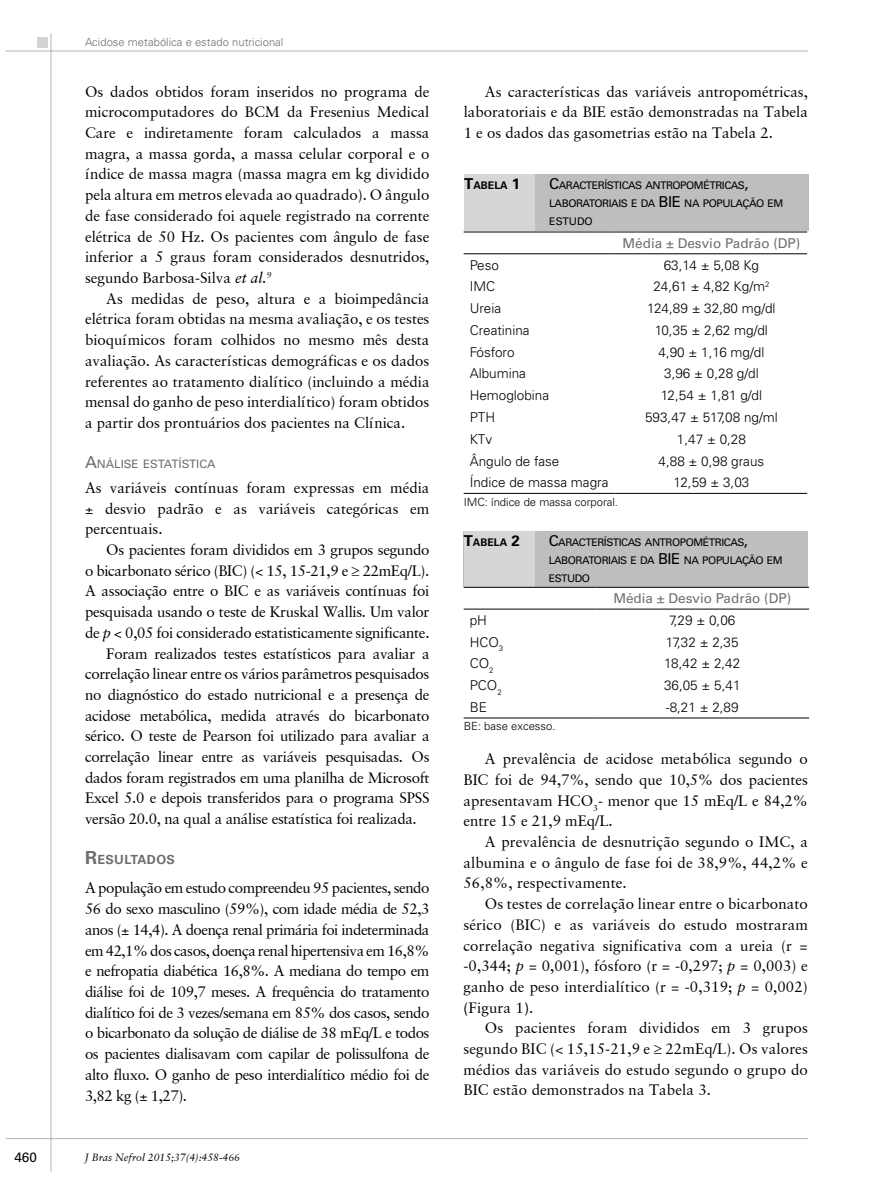
<style>
.page{position:relative;width:893px;height:1191px;background:#fff}
.page>*{position:absolute;margin:0;border:0;box-sizing:border-box;transform-origin:0 0}
.t1{font:15px/20.7px "Garamond Retrospective S Si";letter-spacing:-.02em;color:#000;text-align:justify}
.t2{font:300 13.5px "Univers LT Std";color:#000}
.t3{font:13.5px "Univers LT Std";color:#6d6e71}
.t4{font:13.5px "Univers LT Std";color:#000}
.t5{font:700 12.6px "Univers LT Std";letter-spacing:.03em;color:#6d6e71}
.t6{font:11.55px "Univers LT Std";color:#6d6e71}
.t7{font:300 11.25px "Univers LT Std";color:#000}
.t8{font:300 11.25px "Univers LT Std";color:#6d6e71}
.t9{font:10.5px/18px "Univers LT Std";letter-spacing:-.045em;color:#000}
.t10{font:italic 10.5px "Garamond Retrospective S Si";color:#000}
.t11{font:700 10.5px "Univers LT Std";color:#000}
.s1{font-style:italic}
.s2{font-size:16.5px}
.s3{font-size:18px}
.s4{font-size:15px}
.s5{font-weight:400;font-size:15px}
.s6{font-weight:700}
</style>
<div class="page">
<div style="left:37px;top:37px;width:11px;height:11px;background:#d1d3d4"></div>
<hr style="left:6px;top:51px;width:802px;height:1px;background:#b1b4b6">
<hr style="left:51px;top:33px;width:1px;height:1138px;background:#b1b4b6">
<hr style="left:6px;top:1138px;width:802px;height:1px;background:#b1b4b6">
<div style="left:464px;top:175px;width:345px;height:56px;background:#bcbec0"></div>
<div style="left:464px;top:174px;width:71px;height:57px;background:#d4d6d7"></div>
<hr style="left:464px;top:232px;width:152px;height:1px;background:#000">
<hr style="left:616px;top:232px;width:191px;height:1px;background:#000">
<hr style="left:464px;top:253px;width:152px;height:1px;background:#000">
<hr style="left:616px;top:253px;width:191px;height:1px;background:#000">
<hr style="left:464px;top:493px;width:152px;height:1px;background:#000">
<hr style="left:616px;top:493px;width:191px;height:1px;background:#000">
<div style="left:464px;top:531px;width:344px;height:56px;background:#bcbec0"></div>
<div style="left:464px;top:531px;width:71px;height:56px;background:#d4d6d7"></div>
<hr style="left:464px;top:587px;width:131px;height:1px;background:#000">
<hr style="left:595px;top:587px;width:214px;height:1px;background:#000">
<hr style="left:464px;top:609px;width:131px;height:1px;background:#000">
<hr style="left:595px;top:609px;width:214px;height:1px;background:#000">
<hr style="left:464px;top:717px;width:131px;height:1px;background:#000">
<hr style="left:595px;top:717px;width:214px;height:1px;background:#000">
<p class="t4" style="left:14px;top:1149px;width:24px">460</p>
<p class="t8" style="left:85px;top:36px;width:200px">Acidose metabólica e estado nutricional</p>
<p class="t1" style="left:85px;top:81px;width:346px">Os dados obtidos foram inseridos no programa de microcomputadores do BCM da Fresenius Medical Care e indiretamente foram calculados a massa magra, a massa gorda, a massa celular corporal e o índice de massa magra (massa magra em kg dividido pela altura em metros elevada ao quadrado). O ângulo de fase considerado foi aquele registrado na corrente elétrica de 50 Hz. Os pacientes com ângulo de fase inferior a 5 graus foram considerados desnutridos, segundo Barbosa-Silva <span class="s1">et al.</span><sup>9</sup></p>
<p class="t1" style="left:85px;top:288px;width:346px;text-indent:21px">As medidas de peso, altura e a bioimpedância elétrica foram obtidas na mesma avaliação, e os testes bioquímicos foram colhidos no mesmo mês desta avaliação. As características demográficas e os dados referentes ao tratamento dialítico (incluindo a média mensal do ganho de peso interdialítico) foram obtidos a partir dos prontuários dos pacientes na Clínica.</p>
<p class="t6" style="left:85px;top:457px;width:132px"><span class="s2">A</span>NÁLISE ESTATÍSTICA</p>
<p class="t1" style="left:85px;top:477px;width:346px">As variáveis contínuas foram expressas em média ± desvio padrão e as variáveis categóricas em percentuais.</p>
<p class="t1" style="left:106px;top:539px;width:325px">Os pacientes foram divididos em 3 grupos segundo</p>
<p class="t1" style="left:85px;top:560px;width:346px">o bicarbonato sérico (BIC) (&lt; 15, 15-21,9 e ≥ 22mEq/L).</p>
<p class="t1" style="left:85px;top:580px;width:346px">A associação entre o BIC e as variáveis contínuas foi</p>
<p class="t1" style="left:85px;top:601px;width:346px">pesquisada usando o teste de Kruskal Wallis. Um valor</p>
<p class="t1" style="left:85px;top:622px;width:346px">de <span class="s1">p</span> &lt; 0,05 foi considerado estatisticamente significante.</p>
<p class="t1" style="left:106px;top:642px;width:325px">Foram realizados testes estatísticos para avaliar a</p>
<p class="t1" style="left:85px;top:663px;width:346px">correlação linear entre os vários parâmetros pesquisados</p>
<p class="t1" style="left:85px;top:684px;width:346px">no diagnóstico do estado nutricional e a presença de</p>
<p class="t1" style="left:85px;top:705px;width:346px">acidose metabólica, medida através do bicarbonato</p>
<p class="t1" style="left:85px;top:725px;width:346px">sérico. O teste de Pearson foi utilizado para avaliar a</p>
<p class="t1" style="left:85px;top:746px;width:346px">correlação linear entre as variáveis pesquisadas. Os</p>
<p class="t1" style="left:85px;top:767px;width:346px">dados foram registrados em uma planilha de Microsoft</p>
<p class="t1" style="left:85px;top:787px;width:346px">Excel 5.0 e depois transferidos para o programa SPSS</p>
<p class="t1" style="left:85px;top:808px;width:333px">versão 20.0, na qual a análise estatística foi realizada.</p>
<p class="t5" style="left:85px;top:852px;width:91px"><span class="s3">R</span>ESULTADOS</p>
<p class="t1" style="left:85px;top:877px;width:346px">A população em estudo compreendeu 95 pacientes, sendo 56 do sexo masculino (59%), com idade média de 52,3 anos (± 14,4). A doença renal primária foi indeterminada em 42,1% dos casos, doença renal hipertensiva em 16,8% e nefropatia diabética 16,8%. A mediana do tempo em diálise foi de 109,7 meses. A frequência do tratamento dialítico foi de 3 vezes/semana em 85% dos casos, sendo o bicarbonato da solução de diálise de 38 mEq/L e todos os pacientes dialisavam com capilar de polissulfona de alto fluxo. O ganho de peso interdialítico médio foi de 3,82 kg (± 1,27).</p>
<p class="t10" style="left:85px;top:1151px;width:157px">J Bras Nefrol 2015;37(4):458-466</p>
<p class="t1" style="left:464px;top:81px;width:346px;text-indent:21px">As características das variáveis antropométricas, laboratoriais e da BIE estão demonstradas na Tabela 1 e os dados das gasometrias estão na Tabela 2.</p>
<p class="t11" style="left:464px;top:179px;width:77px"><span class="s4">T</span>ABELA <span class="s4">1</span> <span class="s5">C</span></p>
<p class="t9" style="left:549px;top:176px;width:201px;text-indent:10px">ARACTERÍSTICAS ANTROPOMÉTRICAS<span class="s4">,<br></span>LABORATORIAIS E DA <span class="s4">BIE</span></p>
<p class="t9" style="left:684px;top:194px;width:101px">NA POPULAÇÃO EM</p>
<p class="t9" style="left:549px;top:212px;width:45px">ESTUDO</p>
<p class="t3" style="left:623px;top:235px;width:179px">Média ± Desvio Padrão (DP)</p>
<p class="t2" style="left:470px;top:257px;width:31px">Peso</p>
<p class="t2" style="left:664px;top:257px;width:97px">63,14 ± 5,08 Kg</p>
<p class="t2" style="left:470px;top:278px;width:27px">IMC</p>
<p class="t2" style="left:653px;top:278px;width:118px">24,61 ± 4,82 Kg/m<sup>2</sup></p>
<p class="t2" style="left:470px;top:300px;width:33px">Ureia</p>
<p class="t2" style="left:647px;top:300px;width:130px">124,89 ± 32,80 mg/dl</p>
<p class="t2" style="left:470px;top:322px;width:62px">Creatinina</p>
<p class="t2" style="left:655px;top:322px;width:114px">10,35 ± 2,62 mg/dl</p>
<p class="t2" style="left:470px;top:344px;width:46px">Fósforo</p>
<p class="t2" style="left:658px;top:344px;width:107px">4,90 ± 1,16 mg/dl</p>
<p class="t2" style="left:470px;top:365px;width:58px">Albumina</p>
<p class="t2" style="left:664px;top:365px;width:96px">3,96 ± 0,28 g/dl</p>
<p class="t2" style="left:470px;top:387px;width:81px">Hemoglobina</p>
<p class="t2" style="left:661px;top:387px;width:103px">12,54 ± 1,81 g/dl</p>
<p class="t2" style="left:470px;top:409px;width:27px">PTH</p>
<p class="t2" style="left:645px;top:409px;width:134px">593,47 ± 517,08 ng/ml</p>
<p class="t2" style="left:470px;top:431px;width:24px">KTv</p>
<p class="t2" style="left:677px;top:431px;width:70px">1,47 ± 0,28</p>
<p class="t2" style="left:470px;top:453px;width:91px">Ângulo de fase</p>
<p class="t2" style="left:659px;top:453px;width:107px">4,88 ± 0,98 graus</p>
<p class="t2" style="left:470px;top:474px;width:140px">Índice de massa magra</p>
<p class="t2" style="left:674px;top:474px;width:77px">12,59 ± 3,03</p>
<p class="t7" style="left:464px;top:495px;width:156px">IMC: índice de massa corporal.</p>
<p class="t11" style="left:464px;top:536px;width:77px"><span class="s4">T</span>ABELA <span class="s4">2</span> <span class="s5">C</span></p>
<p class="t9" style="left:549px;top:533px;width:201px;text-indent:10px">ARACTERÍSTICAS ANTROPOMÉTRICAS<span class="s4">,<br></span>LABORATORIAIS E DA <span class="s4">BIE</span></p>
<p class="t9" style="left:684px;top:551px;width:101px">NA POPULAÇÃO EM</p>
<p class="t9" style="left:549px;top:569px;width:43px">ESTUDO</p>
<p class="t3" style="left:613px;top:590px;width:179px">Média ± Desvio Padrão (DP)</p>
<p class="t2" style="left:470px;top:612px;width:19px">pH</p>
<p class="t2" style="left:669px;top:612px;width:68px">7,29 ± 0,06</p>
<p class="t2" style="left:470px;top:633px;width:35px">HCO<sub>3</sub></p>
<p class="t2" style="left:666px;top:633px;width:74px">17,32 ± 2,35</p>
<p class="t2" style="left:470px;top:655px;width:25px">CO<sub>2</sub></p>
<p class="t2" style="left:664px;top:655px;width:77px">18,42 ± 2,42</p>
<p class="t2" style="left:470px;top:677px;width:34px">PCO<sub>2</sub></p>
<p class="t2" style="left:664px;top:677px;width:78px">36,05 ± 5,41</p>
<p class="t2" style="left:470px;top:699px;width:19px">BE</p>
<p class="t2" style="left:666px;top:699px;width:74px">-8,21 ± 2,89</p>
<p class="t7" style="left:464px;top:719px;width:93px">BE: base excesso.</p>
<p class="t1" style="left:463px;top:748px;width:346px;text-indent:21px">A prevalência de acidose metabólica segundo o BIC foi de 94,7%, sendo que 10,5% dos pacientes apresentavam HCO<sub>3</sub>- menor que 15 mEq/L e 84,2% entre 15 e 21,9 mEq/L.</p>
<p class="t1" style="left:463px;top:831px;width:346px;text-indent:21px">A prevalência de desnutrição segundo o IMC, a albumina e o ângulo de fase foi de 38,9%, 44,2% e 56,8%, respectivamente.</p>
<p class="t1" style="left:463px;top:893px;width:346px;text-indent:21px">Os testes de correlação linear entre o bicarbonato sérico (BIC) e as variáveis do estudo mostraram correlação negativa significativa com a ureia (r = -0,344; <span class="s1">p</span> = 0,001), fósforo (r = -0,297; <span class="s1">p</span> = 0,003) e ganho de peso interdialítico (r = -0,319; <span class="s1">p</span> = 0,002) <span class="s6">(</span>Figura 1<span class="s6">)</span>.</p>
<p class="t1" style="left:463px;top:1017px;width:346px;text-indent:21px">Os pacientes foram divididos em 3 grupos segundo BIC (&lt; 15,15-21,9 e ≥ 22mEq/L). Os valores médios das variáveis do estudo segundo o grupo do BIC estão demonstrados na Tabela 3.</p>
</div>
